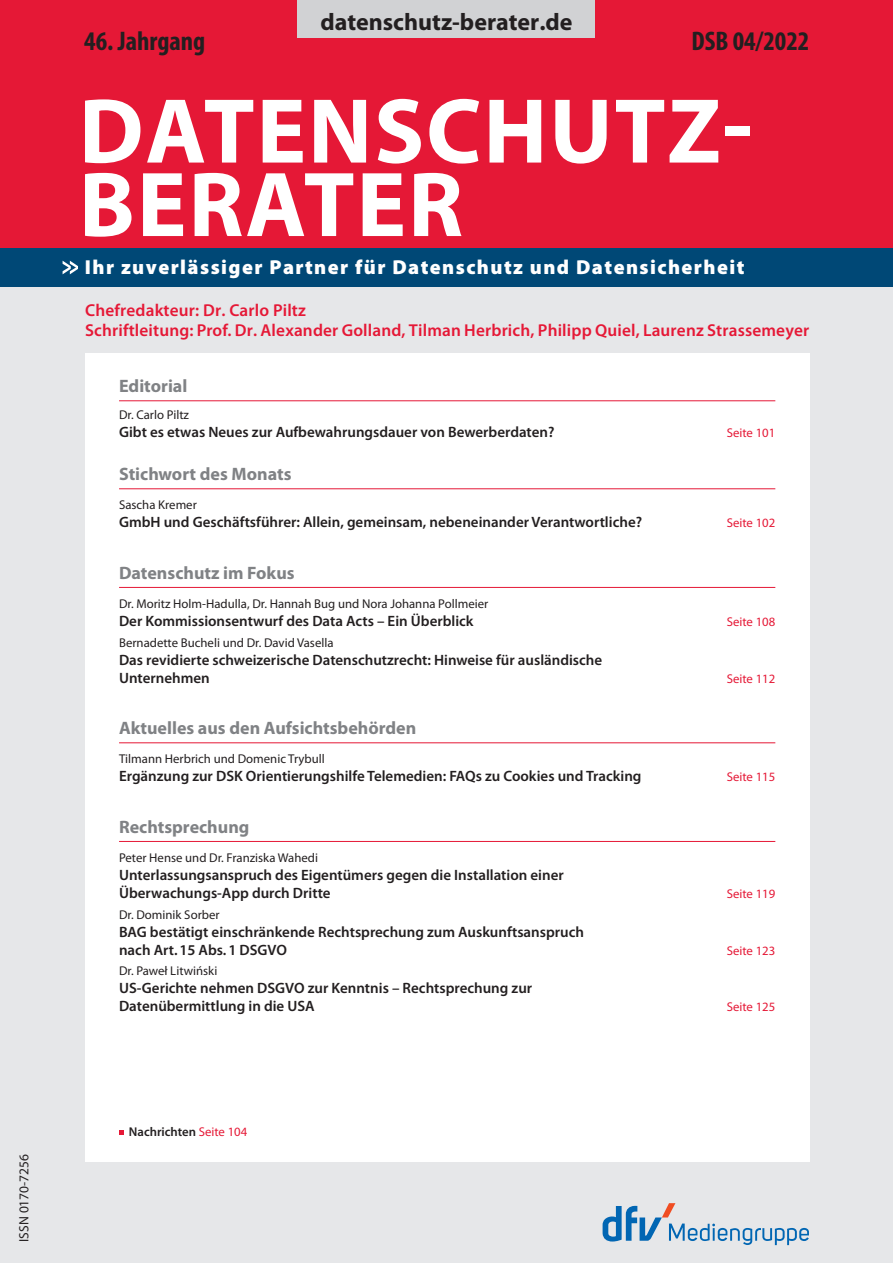
<style>
.page{position:relative;width:893px;height:1263px;background:#fff}
.page>*{position:absolute;margin:0;border:0;box-sizing:border-box;transform-origin:0 0}
.t1{font:700 93px/73.5px "Myriad Pro";letter-spacing:.02em;color:#fff}
.t2{font:700 condensed 27px "Myriad Pro";color:#231f20}
.t3{font:700 24px "Myriad Pro";color:#231f20}
.t4{font:900 20.25px "Myriad Pro";letter-spacing:.07em;color:#fff}
.t5{font:700 18px "Myriad Pro";color:#808285}
.t6{font:600 17.25px/19.5px "Myriad Pro";letter-spacing:.01em;color:#e51836}
.t7{font:600 15px/18px "Myriad Pro";color:#231f20}
.t8{font:13.5px "Myriad Pro";color:#231f20}
.t9{font:12.75px "Myriad Pro";color:#231f20}
.t10{font:12.75px "Myriad Pro";color:#e51836}
.t11{font:600 12.75px "Myriad Pro";color:#231f20}
.s1{font-weight:400;color:#e51836}
</style>
<div class="page">
<div style="left:0;top:273px;width:893px;height:990px;background:#e6e7e9"></div>
<div style="left:85px;top:353px;width:724px;height:809px;background:#fff"></div>
<hr style="left:119px;top:400px;width:656px;height:1px;background:#e51836">
<hr style="left:119px;top:488px;width:656px;height:1px;background:#e51836">
<hr style="left:119px;top:587px;width:656px;height:1px;background:#e51836">
<hr style="left:119px;top:742px;width:656px;height:1px;background:#e51836">
<hr style="left:119px;top:841px;width:656px;height:1px;background:#e51836">
<div style="left:0;top:0;width:893px;height:281px;background:#e51836"></div>
<div style="left:298px;top:0;width:297px;height:37px;background:#d1d2d4"></div>
<div style="left:0;top:248px;width:893px;height:38px;background:#004876"></div>
<svg style="left:63px;top:261px;width:15px;height:13px"></svg>
<svg style="left:603px;top:1203px;width:206px;height:42px"></svg>
<svg style="left:119px;top:1130px;width:5px;height:4px"></svg>
<p class="t8" style="left:16px;top:1242px;width:89px;rotate:-90deg">ISSN 0170-7256</p>
<h3 class="t3" style="left:320px;top:6px;width:254px">datenschutz-berater.de</h3>
<h2 class="t2" style="left:84px;top:24px;width:123px">46. Jahrgang</h2>
<h2 class="t2" style="left:692px;top:24px;width:119px">DSB 04/2022</h2>
<h1 class="t1" style="left:79px;top:91px;width:675px">DATENSCHUTZ-<br>BERATER</h1>
<h3 class="t4" style="left:85px;top:256px;width:661px">Ihr zuverlässiger Partner für Datenschutz und Datensicherheit</h3>
<p class="t6" style="left:85px;top:300px;width:726px">Chefredakteur: Dr. Carlo Piltz<br>Schriftleitung: Prof. Dr. Alexander Golland, Tilman Herbrich, Philipp Quiel, Laurenz Strassemeyer</p>
<p class="t5" style="left:119px;top:374px;width:70px">Editorial</p>
<p class="t9" style="left:119px;top:407px;width:71px">Dr. Carlo Piltz</p>
<p class="t7" style="left:119px;top:423px;width:437px">Gibt es etwas Neues zur Aufbewahrungsdauer von Bewerberdaten?</p>
<p class="t10" style="left:727px;top:425px;width:50px">Seite 101</p>
<p class="t5" style="left:119px;top:462px;width:174px">Stichwort des Monats</p>
<p class="t9" style="left:119px;top:497px;width:79px">Sascha Kremer</p>
<p class="t7" style="left:119px;top:513px;width:525px">GmbH und Geschäftsführer: Allein, gemeinsam, nebeneinander Verantwortliche?</p>
<p class="t10" style="left:727px;top:515px;width:50px">Seite 102</p>
<p class="t5" style="left:119px;top:561px;width:177px">Datenschutz im Fokus</p>
<p class="t9" style="left:119px;top:596px;width:371px">Dr. Moritz Holm-Hadulla, Dr. Hannah Bug und Nora Johanna Pollmeier</p>
<p class="t7" style="left:119px;top:611px;width:356px">Der Kommissionsentwurf des Data Acts – Ein Überblick</p>
<p class="t10" style="left:727px;top:614px;width:50px">Seite 108</p>
<p class="t9" style="left:119px;top:634px;width:216px">Bernadette Bucheli und Dr. David Vasella</p>
<p class="t7" style="left:119px;top:650px;width:485px">Das revidierte schweizerische Datenschutzrecht: Hinweise für ausländische<br>Unternehmen</p>
<p class="t10" style="left:727px;top:670px;width:50px">Seite 112</p>
<p class="t5" style="left:119px;top:716px;width:299px">Aktuelles aus den Aufsichtsbehörden</p>
<p class="t9" style="left:119px;top:751px;width:207px">Tilmann Herbrich und Domenic Trybull</p>
<p class="t7" style="left:119px;top:767px;width:524px">Ergänzung zur DSK Orientierungshilfe Telemedien: FAQs zu Cookies und Tracking</p>
<p class="t10" style="left:727px;top:769px;width:50px">Seite 115</p>
<p class="t5" style="left:119px;top:815px;width:132px">Rechtsprechung</p>
<p class="t9" style="left:119px;top:850px;width:200px">Peter Hense und Dr. Franziska Wahedi</p>
<p class="t7" style="left:119px;top:865px;width:446px">Unterlassungsanspruch des Eigentümers gegen die Installation einer<br>Überwachungs-App durch Dritte</p>
<p class="t10" style="left:727px;top:886px;width:50px">Seite 119</p>
<p class="t9" style="left:119px;top:906px;width:102px">Dr. Dominik Sorber</p>
<p class="t7" style="left:119px;top:922px;width:466px">BAG bestätigt einschränkende Rechtsprechung zum Auskunftsanspruch nach Art.15 Abs.1 DSGVO</p>
<p class="t9" style="left:119px;top:963px;width:100px">Dr. Paweł Litwiński</p>
<p class="t7" style="left:119px;top:979px;width:415px">US-Gerichte nehmen DSGVO zur Kenntnis – Rechtsprechung zur<br>Datenübermittlung in die USA</p>
<p class="t11" style="left:129px;top:1123px;width:120px">Nachrichten <span class="s1">Seite 104</span></p>
<p class="t10" style="left:727px;top:942px;width:50px">Seite 123</p>
<p class="t10" style="left:727px;top:999px;width:50px">Seite 125</p>
</div>
